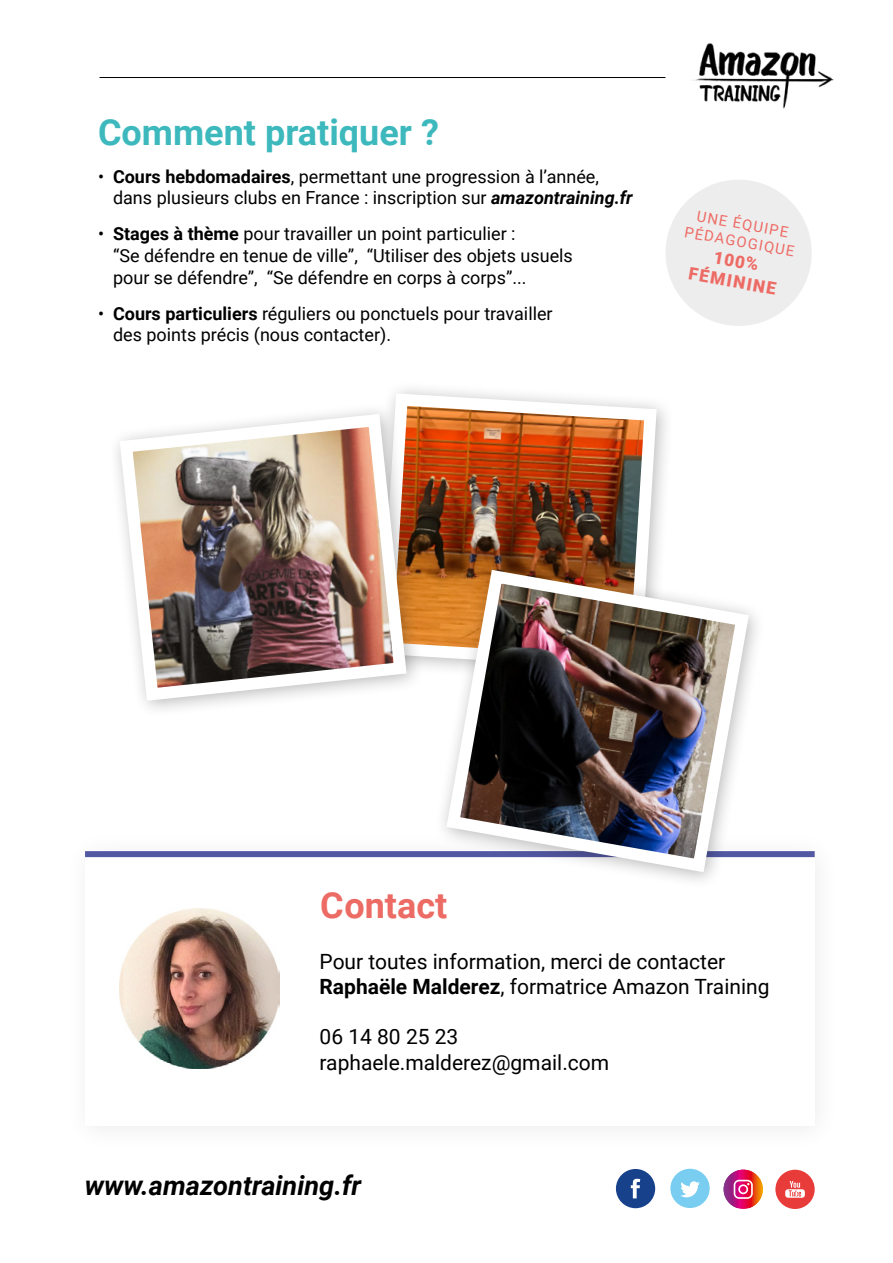
<style>
.page{position:relative;width:893px;height:1263px;background:#fff}
.page>*{position:absolute;margin:0;border:0;box-sizing:border-box;transform-origin:0 0}
.t1{font:700 36px "Roboto";color:#3db9bd}
.t2{font:700 36px "Roboto";color:#ed6b65}
.t3{font:italic 700 27px "Roboto";color:#000}
.t4{font:21px/25.2px "Roboto";color:#000}
.t5{font:18px/21.6px "Roboto";color:#000}
.t6{font:900 17.25px/20.7px "Roboto";color:#ed6b65;text-align:center}
.t7{font:14.7px/17.7px "Roboto";color:#ed6b65;text-align:center}
.s1{font-weight:700}
.s2{font-weight:700;font-style:italic}
</style>
<div class="page">
<img style="left:392px;top:389px;width:271px;height:278px">
<img style="left:120px;top:908px;width:160px;height:160px">
<img style="left:692px;top:43px;width:142px;height:66px">
<hr style="left:100px;top:77px;width:565px;height:1px;background:#000">
<svg style="left:666px;top:180px;width:146px;height:146px"></svg>
<div style="left:107px;top:401px;width:318px;height:318px;background:#000;opacity:.28"></div>
<img style="left:113px;top:407px;width:300px;height:300px">
<div style="left:616px;top:1169px;width:39px;height:39px;background:#17428b;border-radius:50%"></div>
<svg style="left:631px;top:1179px;width:9px;height:19px"></svg>
<div style="left:670px;top:1169px;width:40px;height:39px;background:#79cdf1;border-radius:50%"></div>
<svg style="left:680px;top:1181px;width:20px;height:16px"></svg>
<svg style="left:724px;top:1170px;width:39px;height:38px"></svg>
<div style="left:775px;top:1170px;width:40px;height:39px;background:#e83c3b;border-radius:50%"></div>
<svg style="left:785px;top:1181px;width:20px;height:17px"></svg>
<div style="left:85px;top:851px;width:730px;height:6px;background:#5358a3"></div>
<div style="left:434px;top:557px;width:332px;height:333px;background:#000;opacity:.28"></div>
<img style="left:440px;top:563px;width:316px;height:316px">
<h1 class="t1" style="left:98px;top:107px;width:342px">Comment pratiquer ?</h1>
<p class="t5" style="left:113px;top:165px;width:521px;text-indent:-15px">• <span class="s1">Cours hebdomadaires</span>, permettant une progression à l’année, dans plusieurs clubs en France : inscription sur <span class="s2">amazontraining.fr</span></p>
<p class="t5" style="left:113px;top:223px;width:461px;text-indent:-15px">• <span class="s1">Stages à thème</span> pour travailler un point particulier :<br>“Se défendre en tenue de ville”, “Utiliser des objets usuels pour se défendre”, “Se défendre en corps à corps”...</p>
<p class="t5" style="left:113px;top:302px;width:441px;text-indent:-15px">• <span class="s1">Cours particuliers</span> réguliers ou ponctuels pour travailler des points précis (nous contacter).</p>
<p class="t7" style="left:689px;top:205px;width:113px;rotate:10deg">UNE ÉQUIPE<br>PÉDAGOGIQUE</p>
<p class="t6" style="left:694px;top:242px;width:90px;rotate:10deg">100%<br>FÉMININE</p>
<h1 class="t2" style="left:320px;top:880px;width:129px">Contact</h1>
<p class="t4" style="left:320px;top:948px;width:451px">Pour toutes information, merci de contacter<br><span class="s1">Raphaële Malderez</span>, formatrice Amazon Training</p>
<p class="t4" style="left:320px;top:1023px;width:291px">06 14 80 25 23 raphaele.malderez@gmail.com</p>
<h2 class="t3" style="left:85px;top:1167px;width:278px">www.amazontraining.fr</h2>
</div>
